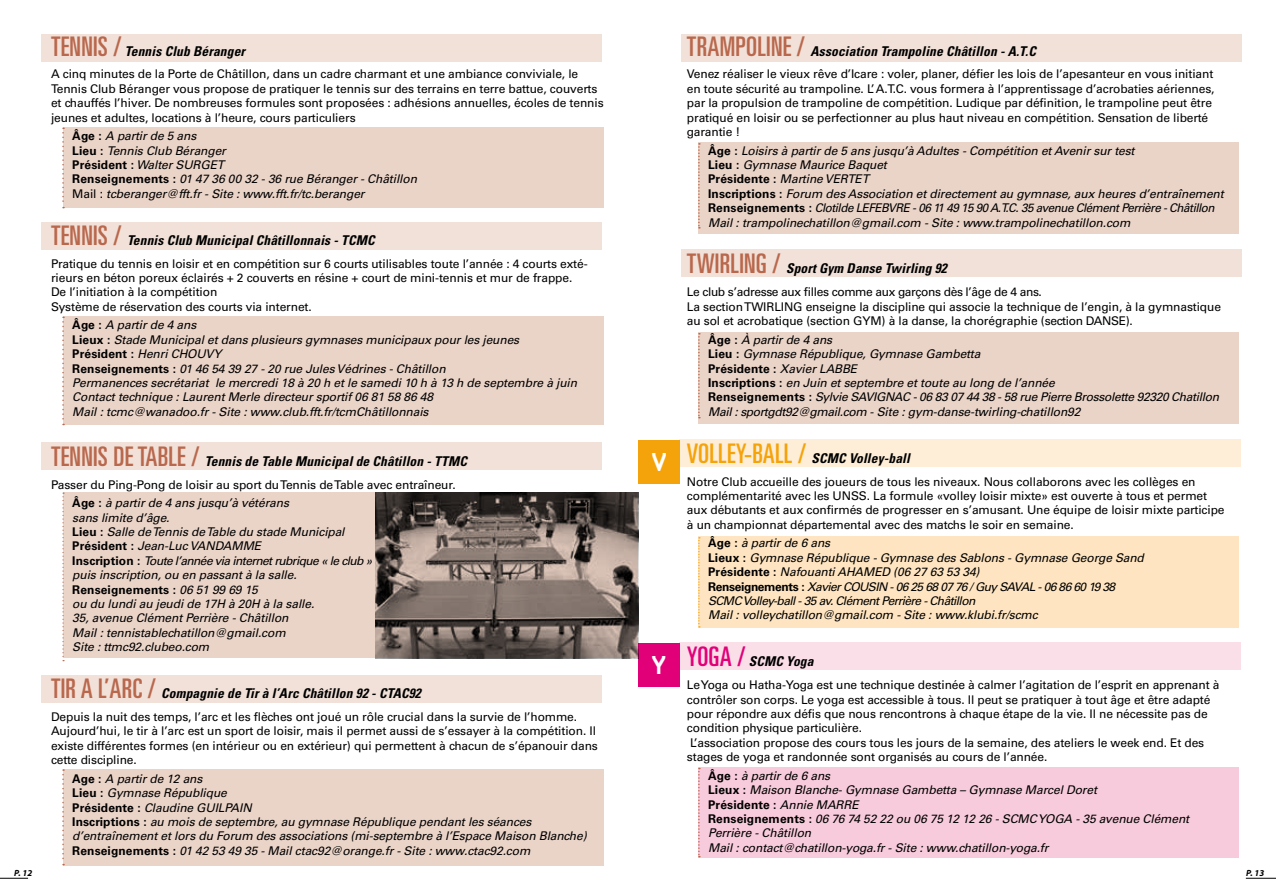
<style>
.page{position:relative;width:1276px;height:893px;background:#fff}
.page>*{position:absolute;margin:0;border:0;box-sizing:border-box;transform-origin:0 0}
.t1{font:700 24px "Monark";color:#fff}
.t2{font:italic 700 condensed 13.5px "Univers";letter-spacing:.01em;color:#000}
.t3{font:italic 12px/14.4px "Univers";letter-spacing:-.01em;color:#000}
.t4{font:12px/14.4px "Univers";letter-spacing:-.01em;color:#000}
.t5{font:italic 700 9px "Myriad Pro";color:#000}
.s1{font-weight:400;font-style:normal;font-stretch:ultra-condensed;font-size:27px;color:#b9684d}
.s2{font-weight:700;font-style:normal}
.s3{font-style:normal}
.s4{font-weight:700}
.s5{font-style:italic}
.s6{font-weight:400;font-style:normal;font-stretch:ultra-condensed;font-size:27px;color:#f5a30b}
.s7{font-weight:400;font-style:normal;font-stretch:ultra-condensed;font-size:27px;color:#e20079}
</style>
<div class="page">
<div style="left:64px;top:769px;width:540px;height:96px;background:#ead3c7"></div>
<div style="left:698px;top:142px;width:540px;height:91px;background:#ead3c7"></div>
<div style="left:698px;top:332px;width:540px;height:91px;background:#ead3c7"></div>
<div style="left:698px;top:536px;width:540px;height:92px;background:#fee4c0"></div>
<div style="left:698px;top:767px;width:540px;height:91px;background:#f7cbdb"></div>
<div style="left:64px;top:128px;width:540px;height:80px;background:#ead3c7"></div>
<div style="left:64px;top:317px;width:540px;height:108px;background:#ead3c7"></div>
<div style="left:64px;top:493px;width:540px;height:165px;background:#ead3c7"></div>
<div style="left:679px;top:440px;width:562px;height:27px;background:#feeed7"></div>
<div style="left:679px;top:642px;width:562px;height:28px;background:#fadfe9"></div>
<div style="left:41px;top:34px;width:560px;height:28px;background:#f1e1d8"></div>
<div style="left:681px;top:34px;width:560px;height:28px;background:#f1e1d8"></div>
<div style="left:681px;top:249px;width:560px;height:28px;background:#f1e1d8"></div>
<div style="left:41px;top:222px;width:560px;height:27px;background:#f1e1d8"></div>
<div style="left:41px;top:442px;width:560px;height:28px;background:#f1e1d8"></div>
<div style="left:41px;top:675px;width:560px;height:27px;background:#f1e1d8"></div>
<div style="left:638px;top:441px;width:41px;height:43px;background:#f5a30b"></div>
<div style="left:638px;top:643px;width:41px;height:43px;background:#e20079"></div>
<svg style="left:62px;top:128px;width:2px;height:80px"></svg>
<svg style="left:62px;top:317px;width:2px;height:108px"></svg>
<svg style="left:62px;top:493px;width:2px;height:168px"></svg>
<svg style="left:62px;top:769px;width:2px;height:96px"></svg>
<svg style="left:698px;top:143px;width:2px;height:86px"></svg>
<svg style="left:698px;top:333px;width:2px;height:85px"></svg>
<svg style="left:698px;top:537px;width:2px;height:90px"></svg>
<svg style="left:698px;top:768px;width:2px;height:89px"></svg>
<img style="left:375px;top:493px;width:263px;height:165px">
<svg style="left:0;top:878px;width:28px;height:1px"></svg>
<hr style="left:1245px;top:878px;width:31px;height:1px;background:#000">
<p class="t2" style="left:51px;top:42px;width:195px"><span class="s1">TENNIS /</span> Tennis Club Béranger</p>
<p class="t4" style="left:51px;top:67px;width:554px">A cinq minutes de la Porte de Châtillon, dans un cadre charmant et une ambiance conviviale, le Tennis Club Béranger vous propose de pratiquer le tennis sur des terrains en terre battue, couverts et chauffés l’hiver. De nombreuses formules sont proposées : adhésions annuelles, écoles de tennis jeunes et adultes, locations à l’heure, cours particuliers</p>
<p class="t3" style="left:72px;top:129px;width:346px"><span class="s2">Âge :</span> A partir de 5 ans<br><span class="s2">Lieu :</span> Tennis Club Béranger<br><span class="s2">Président :</span> Walter SURGET<br><span class="s2">Renseignements :</span> 01 47 36 00 32 - 36 rue Béranger - Châtillon <span class="s3">Mail :</span> tcberanger@fft.fr - Site : www.fft.fr/tc.beranger</p>
<p class="t2" style="left:51px;top:232px;width:325px"><span class="s1">TENNIS /</span> Tennis Club Municipal Châtillonnais - TCMC</p>
<p class="t4" style="left:51px;top:256px;width:538px">Pratique du tennis en loisir et en compétition sur 6 courts utilisables toute l’année : 4 courts exté&shy;rieurs en béton poreux éclairés + 2 couverts en résine + court de mini-tennis et mur de frappe.<br>De l’initiation à la compétition<br>Système de réservation des courts via internet.</p>
<p class="t3" style="left:72px;top:318px;width:506px"><span class="s2">Âge :</span> A partir de 4 ans<br><span class="s2">Lieux :</span> Stade Municipal et dans plusieurs gymnases municipaux pour les jeunes <span class="s2">Président :</span> Henri CHOUVY<br><span class="s2">Renseignements :</span> 01 46 54 39 27 - 20 rue Jules Védrines - Châtillon<br>Permanences secrétariat le mercredi 18 à 20 h et le samedi 10 h à 13 h de septembre à juin Contact technique : Laurent Merle directeur sportif 06 81 58 86 48<br>Mail : tcmc@wanadoo.fr - Site : www.club.fft.fr/tcmChâtillonnais</p>
<p class="t2" style="left:51px;top:453px;width:417px"><span class="s1">TENNIS DE TABLE /</span> Tennis de Table Municipal de Châtillon - TTMC</p>
<p class="t4" style="left:72px;top:475px;width:385px;line-height:18.6px;text-indent:-21px">Passer du Ping-Pong de loisir au sport du Tennis de Table avec entraîneur.<br><span class="s4">Âge :</span> <span class="s5">à partir de 4 ans jusqu’à vétérans</span></p>
<p class="t3" style="left:72px;top:510px;width:302px">sans limite d’âge.<br><span class="s2">Lieu :</span> Salle de Tennis de Table du stade Municipal <span class="s2">Président :</span> Jean-Luc VANDAMME<br><span class="s2">Inscription :</span> Toute l’année via internet rubrique « le club » puis inscription, ou en passant à la salle.<br><span class="s2">Renseignements :</span> 06 51 99 69 15<br>ou du lundi au jeudi de 17H à 20H à la salle.<br>35, avenue Clément Perrière - Châtillon<br>Mail : tennistablechatillon@gmail.com<br>Site : ttmc92.clubeo.com</p>
<p class="t2" style="left:51px;top:685px;width:371px"><span class="s1">TIR A L’ARC /</span> Compagnie de Tir à l’Arc Châtillon 92 - CTAC92</p>
<p class="t4" style="left:51px;top:709px;width:548px">Depuis la nuit des temps, l’arc et les flèches ont joué un rôle crucial dans la survie de l’homme.<br>Aujourd’hui, le tir à l’arc est un sport de loisir, mais il permet aussi de s’essayer à la compétition. Il existe différentes formes (en intérieur ou en extérieur) qui permettent à chacun de s’épanouir dans cette discipline.</p>
<p class="t3" style="left:72px;top:771px;width:516px"><span class="s2">Age :</span> A partir de 12 ans<br><span class="s2">Lieu :</span> Gymnase République<br><span class="s2">Présidente :</span> Claudine GUILPAIN<br><span class="s2">Inscriptions :</span> au mois de septembre, au gymnase République pendant les séances d’entraînement et lors du Forum des associations (mi-septembre à l’Espace Maison Blanche)<br><span class="s2">Renseignements :</span> 01 42 53 49 35 - Mail ctac92@orange.fr - Site : www.ctac92.com</p>
<h1 class="t1" style="left:652px;top:445px;width:16px">V</h1>
<h1 class="t1" style="left:652px;top:647px;width:16px">Y</h1>
<p class="t2" style="left:687px;top:42px;width:350px"><span class="s1">TRAMPOLINE /</span> Association Trampoline Châtillon - A.T.C</p>
<p class="t4" style="left:687px;top:67px;width:529px">Venez réaliser le vieux rêve d’Icare : voler, planer, défier les lois de l’apesanteur en vous initiant en toute sécurité au trampoline. L’A.T.C. vous formera à l’apprentissage d’acrobaties aériennes, par la propulsion de trampoline de compétition. Ludique par définition, le trampoline peut être pratiqué en loisir ou se perfectionner au plus haut niveau en compétition. Sensation de liberté garantie !</p>
<p class="t3" style="left:708px;top:143px;width:517px"><span class="s2">Âge :</span> Loisirs à partir de 5 ans jusqu’à Adultes - Compétition et Avenir sur test<br><span class="s2">Lieu :</span> Gymnase Maurice Baquet<br><span class="s2">Présidente :</span> Martine VERTET<br><span class="s2">Inscriptions :</span> Forum des Association et directement au gymnase, aux heures d’entraînement <span class="s2">Renseignements :</span> Clotilde LEFEBVRE - 06 11 49 15 90 A.T.C. 35 avenue Clément Perrière - Châtillon Mail : trampolinechatillon@gmail.com - Site : www.trampolinechatillon.com</p>
<p class="t2" style="left:687px;top:260px;width:261px"><span class="s1">TWIRLING /</span> Sport Gym Danse Twirling 92</p>
<p class="t4" style="left:687px;top:285px;width:536px">Le club s’adresse aux filles comme aux garçons dès l’âge de 4 ans.<br>La section TWIRLING enseigne la discipline qui associe la technique de l’engin, à la gymnastique au sol et acrobatique (section GYM) à la danse, la chorégraphie (section DANSE).</p>
<p class="t3" style="left:708px;top:332px;width:512px"><span class="s2">Âge :</span> À partir de 4 ans<br><span class="s2">Lieu :</span> Gymnase République, Gymnase Gambetta<br><span class="s2">Présidente :</span> Xavier LABBE<br><span class="s2">Inscriptions :</span> en Juin et septembre et toute au long de l’année<br><span class="s2">Renseignements :</span> Sylvie SAVIGNAC - 06 83 07 44 38 - 58 rue Pierre Brossolette 92320 Chatillon Mail : sportgdt92@gmail.com - Site : gym-danse-twirling-chatillon92</p>
<p class="t2" style="left:687px;top:450px;width:224px"><span class="s6">VOLLEY-BALL /</span> SCMC Volley-ball</p>
<p class="t4" style="left:687px;top:474px;width:539px">Notre Club accueille des joueurs de tous les niveaux. Nous collaborons avec les collèges en complémentarité avec les UNSS. La formule «volley loisir mixte» est ouverte à tous et permet aux débutants et aux confirmés de progresser en s’amusant. Une équipe de loisir mixte participe à un championnat départemental avec des matchs le soir en semaine.</p>
<p class="t3" style="left:708px;top:536px;width:437px"><span class="s2">Âge :</span> à partir de 6 ans<br><span class="s2">Lieux :</span> Gymnase République - Gymnase des Sablons - Gymnase George Sand <span class="s2">Présidente :</span> Nafouanti AHAMED (06 27 63 53 34)<br><span class="s2">Renseignements :</span> Xavier COUSIN - 06 25 68 07 76 / Guy SAVAL - 06 86 60 19 38<br>SCMC Volley-ball - 35 av. Clément Perrière - Châtillon<br>Mail : volleychatillon@gmail.com - Site : www.klubi.fr/scmc</p>
<p class="t2" style="left:687px;top:653px;width:128px"><span class="s7">YOGA /</span> SCMC Yoga</p>
<p class="t4" style="left:687px;top:678px;width:534px">Le Yoga ou Hatha-Yoga est une technique destinée à calmer l’agitation de l’esprit en apprenant à contrôler son corps. Le yoga est accessible à tous. Il peut se pratiquer à tout âge et être adapté pour répondre aux défis que nous rencontrons à chaque étape de la vie. Il ne nécessite pas de condition physique particulière.<br>L’association propose des cours tous les jours de la semaine, des ateliers le week end. Et des stages de yoga et randonnée sont organisés au cours de l’année.</p>
<p class="t3" style="left:708px;top:768px;width:482px"><span class="s2">Âge :</span> à partir de 6 ans<br><span class="s2">Lieux :</span> Maison Blanche- Gymnase Gambetta – Gymnase Marcel Doret<br><span class="s2">Présidente :</span> Annie MARRE<br><span class="s2">Renseignements :</span> 06 76 74 52 22 ou 06 75 12 12 26 - SCMC YOGA - 35 avenue Clément Perrière - Châtillon<br>Mail : contact@chatillon-yoga.fr - Site : www.chatillon-yoga.fr</p>
<p class="t5" style="left:14px;top:867px;width:20px">P. 12</p>
<p class="t5" style="left:1246px;top:867px;width:20px">P. 13</p>
</div>
